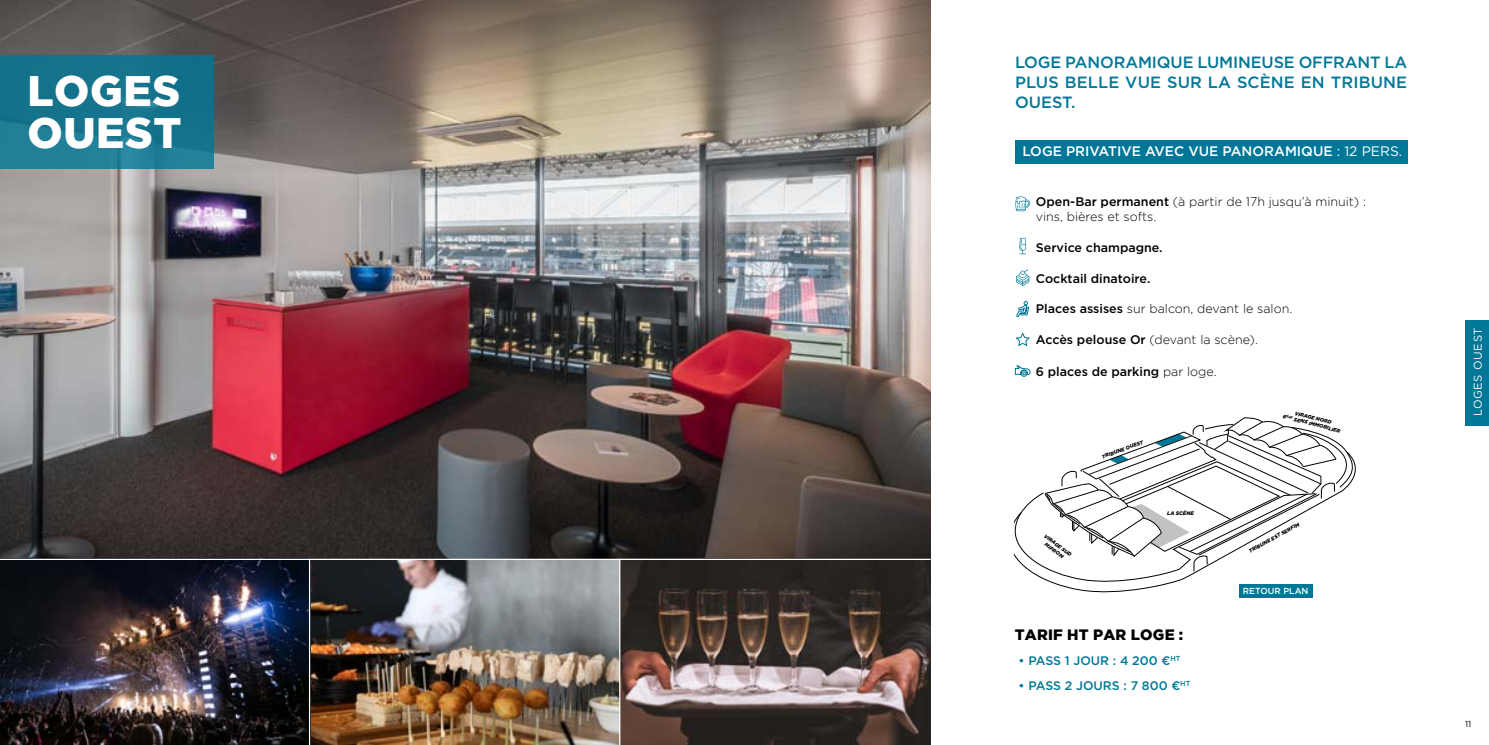
<style>
.page{position:relative;width:1489px;height:745px;background:#fff}
.page>*{position:absolute;margin:0;border:0;box-sizing:border-box;transform-origin:0 0}
.t1{font:900 42.5px/42.5px "Gotham";letter-spacing:.015em;color:#fff}
.t2{font:500 16.25px/20px "Gotham";letter-spacing:.01em;color:#007797;text-align:justify}
.t3{font:900 15px "Gotham";letter-spacing:.015em;color:#000}
.t4{font:500 13.75px "Gotham";color:#fff}
.t5{font:300 12.5px/15px "Gotham";color:#000}
.t6{font:500 12.5px "Gotham";color:#000}
.t7{font:500 12.38px "Gotham";color:#007797}
.t8{font:11.25px "Gotham";letter-spacing:.05em;color:#fff}
.t9{font:500 8.75px "Gotham";color:#fff}
.t10{font:8.75px "Gotham";color:#000}
.t11{font:italic 900 5.12px/6.1px "Gotham";color:#010202;text-align:center}
.s1{font-weight:400}
.s2{font-weight:500}
.s3{font-weight:300}
</style>
<div class="page">
<img style="left:310px;top:560px;width:620px;height:184px">
<img style="left:0;top:0;width:930px;height:558px">
<img style="left:0;top:560px;width:309px;height:184px">
<hr style="left:619px;top:558px;width:1px;height:186px;background:#fff">
<div style="left:1464px;top:319px;width:24px;height:106px;background:#007797"></div>
<div style="left:0;top:55px;width:214px;height:113px;background:linear-gradient(to bottom,#0f6d86,#217f98)"></div>
<div style="left:1014px;top:140px;width:393px;height:23px;background:#007797"></div>
<svg style="left:1058px;top:585px;width:255px;height:11px"></svg>
<svg style="left:1014px;top:417px;width:342px;height:168px"></svg>
<div style="left:1238px;top:583px;width:74px;height:14px;background:#007797"></div>
<svg style="left:1015px;top:196px;width:15px;height:15px"></svg>
<svg style="left:1016px;top:269px;width:13px;height:17px"></svg>
<svg style="left:1016px;top:301px;width:13px;height:16px"></svg>
<svg style="left:1014px;top:365px;width:16px;height:12px"></svg>
<svg style="left:1015px;top:332px;width:15px;height:14px"></svg>
<svg style="left:1019px;top:238px;width:7px;height:16px"></svg>
<h1 class="t1" style="left:27px;top:68px;width:156px">LOGES<br>OUEST</h1>
<h2 class="t2" style="left:1014px;top:52px;width:394px">LOGE PANORAMIQUE LUMINEUSE OFFRANT LA PLUS BELLE VUE SUR LA SCÈNE EN TRIBUNE OUEST.</h2>
<p class="t4" style="left:1022px;top:142px;width:381px">LOGE PRIVATIVE AVEC VUE PANORAMIQUE <span class="s1">: 12 PERS.</span></p>
<p class="t5" style="left:1035px;top:193px;width:331px"><span class="s2">Open-Bar permanent</span> (à partir de 17h jusqu’à minuit) : vins, bières et softs.</p>
<p class="t6" style="left:1035px;top:239px;width:128px">Service champagne.</p>
<p class="t6" style="left:1035px;top:270px;width:116px">Cocktail dinatoire.</p>
<p class="t5" style="left:1035px;top:301px;width:258px"><span class="s2">Places assises</span> sur balcon, devant le salon.</p>
<p class="t5" style="left:1035px;top:332px;width:223px"><span class="s2">Accès pelouse Or</span> (devant la scène).</p>
<p class="t6" style="left:1035px;top:363px;width:182px">6 places de parking <span class="s3">par loge.</span></p>
<p class="t11" style="left:1046px;top:532px;width:34px;rotate:37deg">VIRAGE SUD<br>MIPROM</p>
<p class="t11" style="left:1100px;top:453px;width:45px;rotate:-20deg">TRIBUNE OUEST</p>
<p class="t11" style="left:1167px;top:509px;width:28px">LA SCÈNE</p>
<p class="t3" style="left:1014px;top:625px;width:170px">TARIF HT PAR LOGE :</p>
<p class="t7" style="left:1018px;top:652px;width:163px">• PASS 1 JOUR : 4 200 €<sup>HT</sup></p>
<p class="t7" style="left:1018px;top:677px;width:173px">• PASS 2 JOURS : 7 800 €<sup>HT</sup></p>
<p class="t11" style="left:1285px;top:406px;width:61px;rotate:15deg">VIRAGE NORD<br>6<sup>ÈME</sup> SENS IMMOBILIER</p>
<p class="t11" style="left:1247px;top:548px;width:58px;rotate:-29deg">TRIBUNE EST SERFIM</p>
<p class="t9" style="left:1242px;top:584px;width:67px">RETOUR PLAN</p>
<p class="t8" style="left:1470px;top:416px;width:90px;rotate:-90deg">LOGES OUEST</p>
<p class="t10" style="left:1464px;top:718px;width:8px">11</p>
</div>
